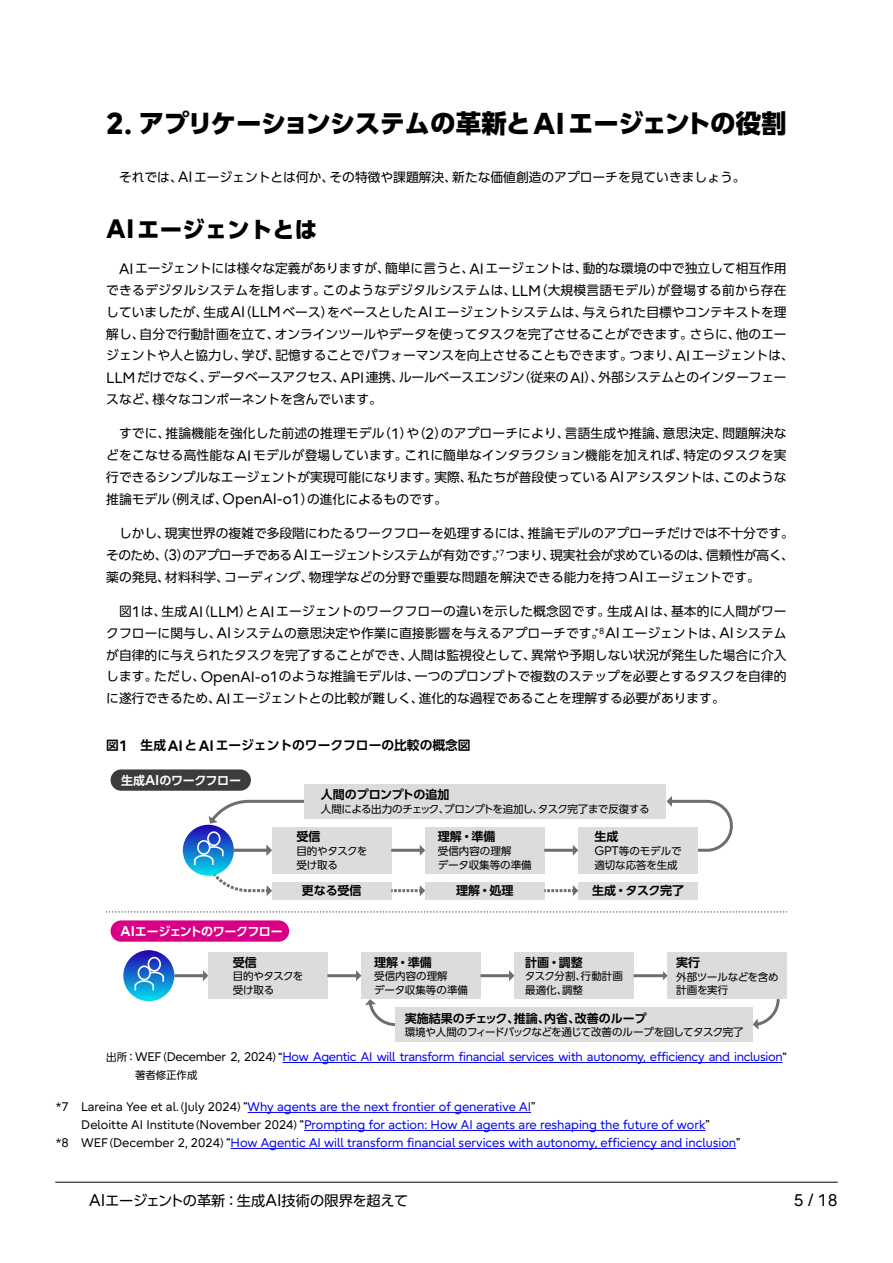
<style>
.page{position:relative;width:893px;height:1263px;background:#fff}
.page>*{position:absolute;margin:0;border:0;box-sizing:border-box;transform-origin:0 0}
.t1{font:800 25.5px "UD Shin Go Pro";letter-spacing:-.025em;color:#000}
.t2{font:800 22.5px "UD Shin Go Pro";color:#000}
.t3{font:16.8px "Fujitsu Infinity Pro";color:#000}
.t4{font:14.25px "UD Shin Go Pro";letter-spacing:-.02em;color:#000}
.t5{font:12.75px/21.8px "UD Shin Go Pro";color:#000;text-align:justify}
.t6{font:700 12.75px "UD Shin Go Pro De";color:#000}
.t7{font:12.45px "Fujitsu Infinity Pro";color:#00e}
.t8{font:12.45px "Fujitsu Infinity Pro";letter-spacing:-.025em;color:#00e}
.t9{font:700 12px "UD Shin Go Pro De";color:#000}
.t10{font:700 12px "UD Shin Go Pro De";letter-spacing:-.035em;color:#fff}
.t11{font:10.5px/13.5px "UD Shin Go Pro";letter-spacing:-.015em;color:#000}
.t12{font:10.5px "UD Shin Go Pro";letter-spacing:-.045em;color:#000}
.t13{font:10.5px "UD Shin Go Pro";letter-spacing:-.04em;color:#000}
.s1{font-family:"Fujitsu Infinity Pro";font-size:30.15px}
.s2{font-family:"Fujitsu Infinity Pro";font-size:15px}
.s3{font-family:"Fujitsu Infinity Pro";font-size:26.55px}
.s4{font-family:"Fujitsu Infinity Pro";font-size:14.1px}
.s5{font-family:"Fujitsu Infinity Pro";font-size:12.45px}
.s6{font-family:"UD Shin Go Pro";font-size:10.5px;color:#000}
.s7{color:#000}
.s8{font-family:"Fujitsu Infinity Pro";font-size:16.8px}
</style>
<div class="page">
<hr style="left:55px;top:1182px;width:783px;height:1px;background:#000">
<hr style="left:283px;top:1062px;width:499px;height:1px;background:#00e">
<svg style="left:365px;top:999px;width:30px;height:28px"></svg>
<svg style="left:753px;top:999px;width:27px;height:30px"></svg>
<div style="left:304px;top:784px;width:361px;height:34px;background:#dcdcdc"></div>
<svg style="left:666px;top:796px;width:67px;height:57px"></svg>
<div style="left:395px;top:1007px;width:358px;height:34px;background:#dcdcdc"></div>
<div style="left:272px;top:827px;width:119px;height:47px;background:#dcdcdc"></div>
<div style="left:208px;top:952px;width:119px;height:47px;background:#dcdcdc"></div>
<div style="left:361px;top:952px;width:119px;height:47px;background:#dcdcdc"></div>
<div style="left:514px;top:952px;width:120px;height:47px;background:#dcdcdc"></div>
<div style="left:668px;top:952px;width:119px;height:47px;background:#dcdcdc"></div>
<div style="left:272px;top:882px;width:119px;height:17px;background:#dcdcdc"></div>
<div style="left:425px;top:827px;width:119px;height:47px;background:#dcdcdc"></div>
<div style="left:425px;top:882px;width:119px;height:17px;background:#dcdcdc"></div>
<div style="left:578px;top:827px;width:119px;height:47px;background:#dcdcdc"></div>
<div style="left:578px;top:882px;width:119px;height:17px;background:#dcdcdc"></div>
<div style="left:111px;top:769px;width:140px;height:22px;background:#3c3c3c;border-radius:11px"></div>
<svg style="left:209px;top:799px;width:98px;height:25px"></svg>
<div style="left:111px;top:920px;width:178px;height:22px;background:#d80084;border-radius:11px"></div>
<svg style="left:183px;top:825px;width:51px;height:51px"></svg>
<div style="left:197px;top:840px;width:14px;height:15px;border:2px solid #fff;border-radius:50%"></div>
<div style="left:207px;top:831px;width:14px;height:15px;border:2px solid #fff;border-radius:50%"></div>
<svg style="left:123px;top:950px;width:51px;height:51px"></svg>
<div style="left:138px;top:965px;width:13px;height:15px;border:2px solid #fff;border-radius:50%"></div>
<svg style="left:134px;top:971px;width:31px;height:20px"></svg>
<div style="left:148px;top:957px;width:13px;height:15px;border:2px solid #fff;border-radius:50%"></div>
<svg style="left:106px;top:911px;width:681px;height:2px"></svg>
<hr style="left:174px;top:974px;width:30px;height:3px;background:#6d6e70">
<svg style="left:203px;top:970px;width:5px;height:11px"></svg>
<svg style="left:193px;top:843px;width:79px;height:53px"></svg>
<hr style="left:391px;top:849px;width:29px;height:3px;background:#6d6e70">
<svg style="left:420px;top:845px;width:5px;height:11px"></svg>
<hr style="left:544px;top:849px;width:30px;height:3px;background:#6d6e70">
<svg style="left:573px;top:845px;width:5px;height:11px"></svg>
<svg style="left:391px;top:885px;width:34px;height:11px"></svg>
<svg style="left:544px;top:885px;width:34px;height:11px"></svg>
<hr style="left:327px;top:974px;width:30px;height:3px;background:#6d6e70">
<svg style="left:356px;top:970px;width:5px;height:11px"></svg>
<hr style="left:480px;top:974px;width:30px;height:3px;background:#6d6e70">
<svg style="left:509px;top:970px;width:5px;height:11px"></svg>
<hr style="left:634px;top:974px;width:30px;height:3px;background:#6d6e70">
<svg style="left:663px;top:971px;width:5px;height:9px"></svg>
<hr style="left:248px;top:1112px;width:283px;height:1px;background:#00e">
<hr style="left:304px;top:1130px;width:402px;height:1px;background:#00e">
<hr style="left:231px;top:1148px;width:505px;height:1px;background:#00e">
<h1 class="t1" style="left:106px;top:102px;width:682px"><span class="s1">2.</span> アプリケーションシステムの革新と<span class="s1">AI</span>エージェントの役割</h1>
<p class="t5" style="left:119px;top:166px;width:628px">それでは、<span class="s2">AI</span>エージェントとは何か、その特徴や課題解決、新たな価値創造のアプローチを見ていきましょう。</p>
<h2 class="t2" style="left:106px;top:211px;width:212px"><span class="s3">AI</span>エージェントとは</h2>
<p class="t5" style="left:106px;top:257px;width:689px;text-align:left;text-indent:13px"><span class="s2">AI</span>エージェントには様々な定義がありますが、簡単に言うと、<span class="s2">AI</span>エージェントは、動的な環境の中で独立して相互作用できるデジタルシステムを指します。このようなデジタルシステムは、<span class="s2">LLM</span>（大規模言語モデル）が登場する前から存在していましたが、生成<span class="s2">AI</span>（<span class="s2">LLM</span>ベース）をベースとした<span class="s2">AI</span>エージェントシステムは、与えられた目標やコンテキストを理解し、自分で行動計画を立て、オンラインツールやデータを使ってタスクを完了させることができます。さらに、他のエージェントや人と協力し、学び、記憶することでパフォーマンスを向上させることもできます。つまり、<span class="s2">AI</span>エージェントは、<span class="s2">LLM</span>だけでなく、データベースアクセス、<span class="s2">API</span>連携、ルールベースエンジン（従来の<span class="s2">AI</span>）、外部システムとのインターフェースなど、様々なコンポーネントを含んでいます。</p>
<p class="t5" style="left:106px;top:422px;width:682px;text-indent:13px">すでに、推論機能を強化した前述の推理モデル（<span class="s2">1</span>）や（<span class="s2">2</span>）のアプローチにより、言語生成や推論、意思決定、問題解決などをこなせる高性能な<span class="s2">AI</span>モデルが登場しています。これに簡単なインタラクション機能を加えれば、特定のタスクを実行できるシンプルなエージェントが実現可能になります。実際、私たちが普段使っている<span class="s2">AI</span>アシスタントは、このような推論モデル（例えば、<span class="s2">OpenAI-o1</span>）の進化によるものです。</p>
<p class="t5" style="left:106px;top:522px;width:689px;text-indent:13px">しかし、現実世界の複雑で多段階にわたるワークフローを処理するには、推論モデルのアプローチだけでは不十分です。そのため、（<span class="s2">3</span>）のアプローチである<span class="s2">AI</span>エージェントシステムが有効です。<sup>*7</sup> つまり、現実社会が求めているのは、信頼性が高く、薬の発見、材料科学、コーディング、物理学などの分野で重要な問題を解決できる能力を持つ<span class="s2">AI</span>エージェントです。</p>
<p class="t5" style="left:106px;top:600px;width:682px;text-indent:13px">図<span class="s2">1</span>は、生成<span class="s2">AI</span>（<span class="s2">LLM</span>）と<span class="s2">AI</span>エージェントのワークフローの違いを示した概念図です。生成<span class="s2">AI</span>は、基本的に人間がワークフローに関与し、<span class="s2">AI</span>システムの意思決定や作業に直接影響を与えるアプローチです。<sup>*8</sup> <span class="s2">AI</span>エージェントは、<span class="s2">AI</span>システムが自律的に与えられたタスクを完了することができ、人間は監視役として、異常や予期しない状況が発生した場合に介入します。ただし、<span class="s2">OpenAI-o1</span>のような推論モデルは、一つのプロンプトで複数のステップを必要とするタスクを自律的に遂行できるため、<span class="s2">AI</span>エージェントとの比較が難しく、進化的な過程であることを理解する必要があります。</p>
<p class="t6" style="left:106px;top:735px;width:366px">図<span class="s2">1</span>　生成<span class="s2">AI</span>と<span class="s2">AI</span>エージェントのワークフローの比較の概念図</p>
<p class="t10" style="left:121px;top:770px;width:121px">生成<span class="s4">AI</span>のワークフロー</p>
<p class="t9" style="left:321px;top:785px;width:130px">人間のプロンプトの追加</p>
<p class="t12" style="left:321px;top:800px;width:330px">人間による出力のチェック、プロンプトを追加し、タスク完了まで反復する</p>
<p class="t9" style="left:297px;top:827px;width:25px">受信</p>
<p class="t11" style="left:297px;top:844px;width:72px">目的やタスクを受け取る</p>
<p class="t9" style="left:594px;top:827px;width:25px">生成</p>
<p class="t11" style="left:594px;top:844px;width:89px"><span class="s5">GPT</span>等のモデルで適切な応答を生成</p>
<p class="t9" style="left:438px;top:827px;width:59px">理解・準備</p>
<p class="t11" style="left:438px;top:844px;width:95px">受信内容の理解<br>データ収集等の準備</p>
<p class="t9" style="left:302px;top:881px;width:61px">更なる受信</p>
<p class="t9" style="left:456px;top:881px;width:59px">理解・処理</p>
<p class="t9" style="left:592px;top:881px;width:93px">生成・タスク完了</p>
<p class="t10" style="left:121px;top:922px;width:164px"><span class="s4">AI</span>エージェントのワークフロー</p>
<p class="t9" style="left:233px;top:952px;width:25px">受信</p>
<p class="t11" style="left:233px;top:969px;width:72px">目的やタスクを受け取る</p>
<p class="t9" style="left:374px;top:952px;width:59px">理解・準備</p>
<p class="t11" style="left:374px;top:969px;width:95px">受信内容の理解<br>データ収集等の準備</p>
<p class="t9" style="left:525px;top:952px;width:59px">計画・調整</p>
<p class="t11" style="left:525px;top:969px;width:100px">タスク分割、行動計画最適化、調整</p>
<p class="t9" style="left:676px;top:952px;width:25px">実行</p>
<p class="t11" style="left:676px;top:969px;width:104px">外部ツールなどを含め計画を実行</p>
<p class="t9" style="left:405px;top:1008px;width:244px">実施結果のチェック、推論、内省、改善のループ</p>
<p class="t13" style="left:405px;top:1024px;width:341px">環境や人間のフィードバックなどを通じて改善のループを回してタスク完了</p>
<p class="t8" style="left:106px;top:1049px;width:682px"><span class="s6">出所：</span> <span class="s7">WEF</span><span class="s6">（</span><span class="s7">December 2, 2024</span><span class="s6">）“</span>How Agentic AI will transform financial services with autonomy, efficiency and inclusion<span class="s6">”</span></p>
<p class="t11" style="left:135px;top:1068px;width:64px">著者修正作成</p>
<p class="t7" style="left:56px;top:1099px;width:487px"><span class="s7">*7 Lareina Yee et al.</span><span class="s6">（</span><span class="s7">July 2024</span><span class="s6">）“</span>Why agents are the next frontier of generative AI<span class="s6">”</span></p>
<p class="t7" style="left:81px;top:1117px;width:636px"><span class="s7">Deloitte AI Institute</span><span class="s6">（</span><span class="s7">November 2024</span><span class="s6">）“</span>Prompting for action: How AI agents are reshaping the future of work<span class="s6">”</span></p>
<p class="t7" style="left:56px;top:1135px;width:692px"><span class="s7">*8 WEF</span><span class="s6">（</span><span class="s7">December 2, 2024</span><span class="s6">）“</span>How Agentic AI will transform financial services with autonomy, efficiency and inclusion<span class="s6">”</span></p>
<p class="t4" style="left:89px;top:1189px;width:320px"><span class="s8">AI</span>エージェントの革新：生成<span class="s8">AI</span>技術の限界を超えて</p>
<h3 class="t3" style="left:794px;top:1189px;width:46px">5 / 18</h3>
</div>
